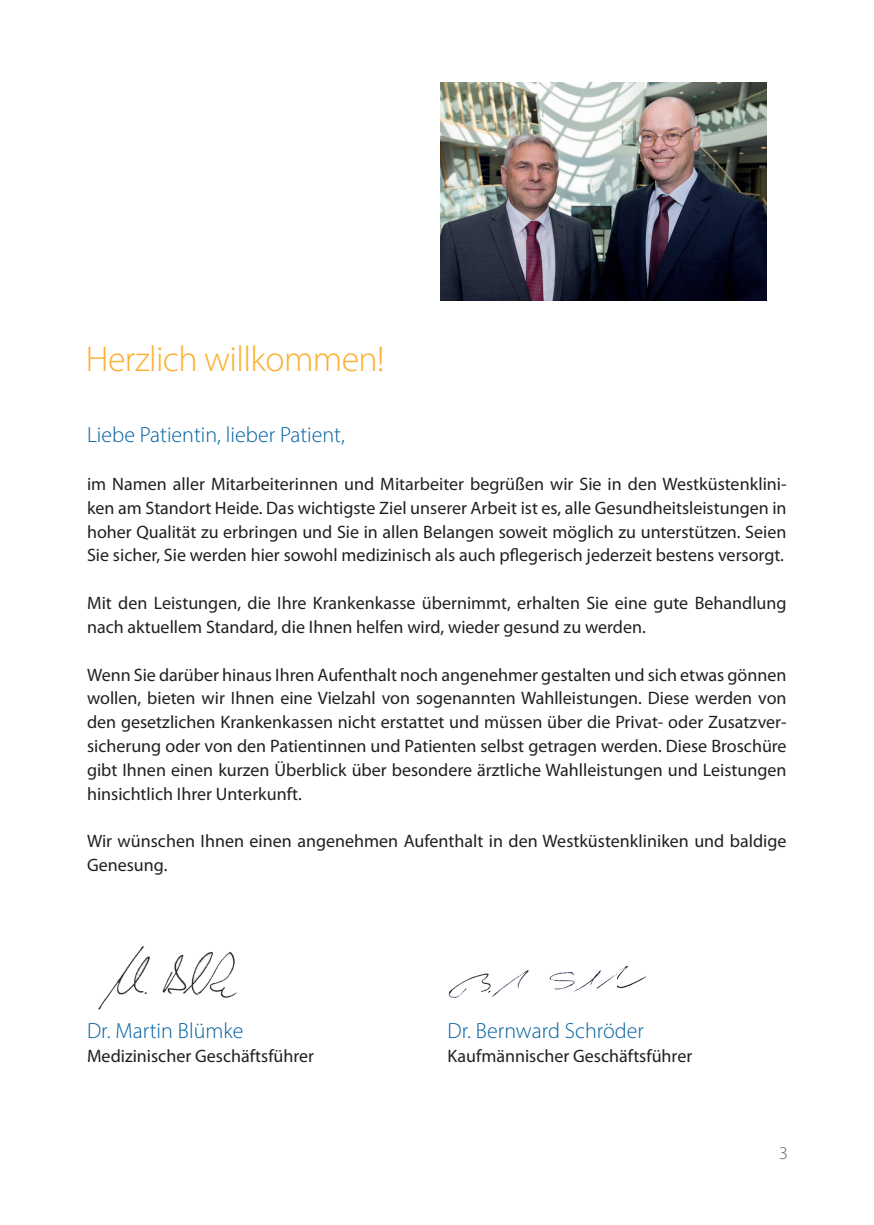
<style>
.page{position:relative;width:874px;height:1225px;background:#fff}
.page>*{position:absolute;margin:0;border:0;box-sizing:border-box;transform-origin:0 0}
.t1{font:36px "Myriad Variable Concept";letter-spacing:-.02em;color:#fbb033}
.t2{font:22px "Myriad Variable Concept";color:#0062a1}
.t3{font:18px/23.8px "Myriad Pro";color:#231f20;text-align:justify}
.t4{font:18px "Myriad Variable Concept";color:#5f6369}
</style>
<div class="page">
<img style="left:440px;top:82px;width:325px;height:218px">
<img style="left:98px;top:946px;width:139px;height:64px">
<img style="left:448px;top:965px;width:199px;height:33px">
<h1 class="t1" style="left:86px;top:338px;width:300px">Herzlich willkommen!</h1>
<p class="t2" style="left:87px;top:422px;width:259px">Liebe Patientin, lieber Patient,</p>
<p class="t3" style="left:87px;top:472px;width:700px">im Namen aller Mitarbeiterinnen und Mitarbeiter begrüßen wir Sie in den Westküstenklini&shy;ken am Standort Heide. Das wichtigste Ziel unserer Arbeit ist es, alle Gesundheitsleistungen in hoher Qualität zu erbringen und Sie in allen Belangen soweit möglich zu unterstützen. Seien Sie sicher, Sie werden hier sowohl medizinisch als auch pflegerisch jederzeit bestens versorgt.</p>
<p class="t3" style="left:87px;top:591px;width:700px">Mit den Leistungen, die Ihre Krankenkasse übernimmt, erhalten Sie eine gute Behandlung nach aktuellem Standard, die Ihnen helfen wird, wieder gesund zu werden.</p>
<p class="t3" style="left:87px;top:662px;width:700px">Wenn Sie darüber hinaus Ihren Aufenthalt noch angenehmer gestalten und sich etwas gönnen wollen, bieten wir Ihnen eine Vielzahl von sogenannten Wahlleistungen. Diese werden von den gesetzlichen Krankenkassen nicht erstattet und müssen über die Privat- oder Zusatzver&shy;sicherung oder von den Patientinnen und Patienten selbst getragen werden. Diese Broschüre gibt Ihnen einen kurzen Überblick über besondere ärztliche Wahlleistungen und Leistungen hinsichtlich Ihrer Unterkunft.</p>
<p class="t3" style="left:87px;top:829px;width:700px">Wir wünschen Ihnen einen angenehmen Aufenthalt in den Westküstenkliniken und baldige<br>Genesung.</p>
<p class="t2" style="left:87px;top:1017px;width:158px">Dr. Martin Blümke</p>
<p class="t2" style="left:447px;top:1017px;width:198px">Dr. Bernward Schröder</p>
<p class="t3" style="left:87px;top:1043px;width:228px">Medizinischer Geschäftsführer</p>
<p class="t3" style="left:447px;top:1043px;width:246px">Kaufmännischer Geschäftsführer</p>
<p class="t4" style="left:778px;top:1142px;width:10px">3</p>
</div>
